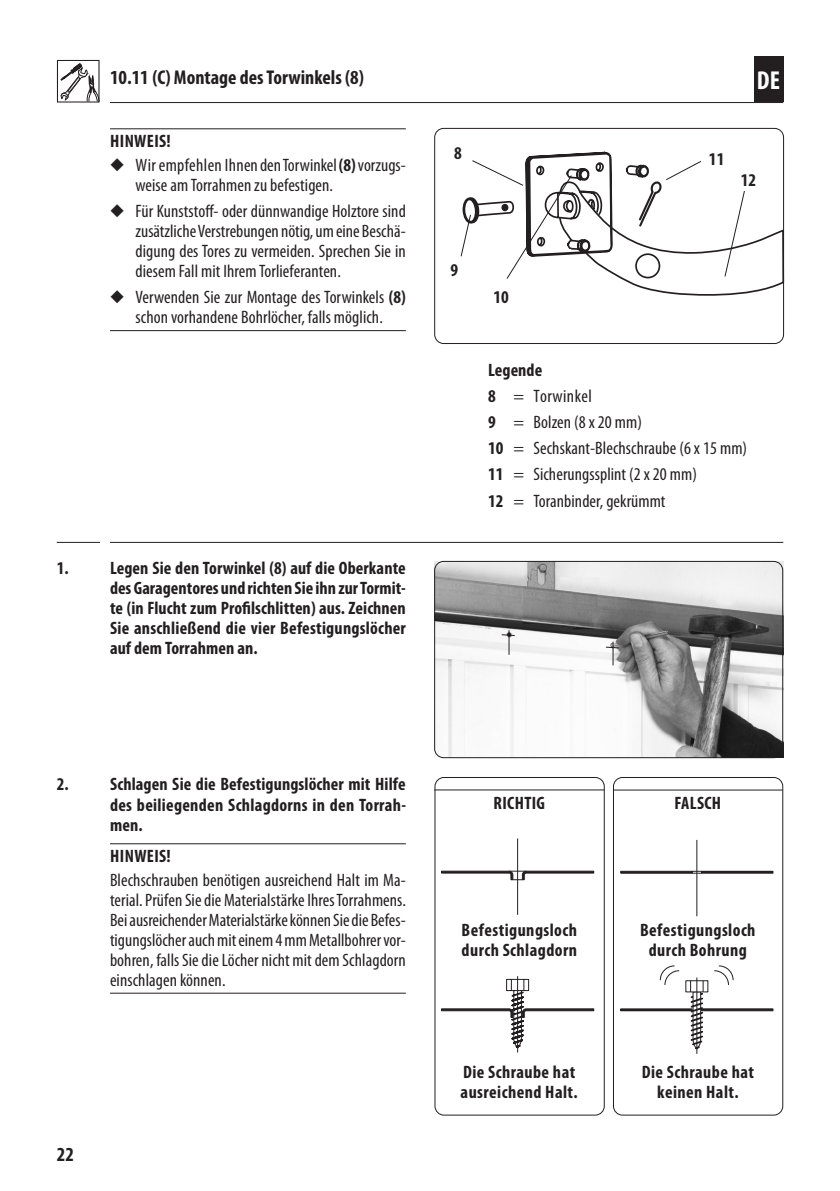
<style>
.page{position:relative;width:840px;height:1191px;background:#fff}
.page>*{position:absolute;margin:0;border:0;box-sizing:border-box;transform-origin:0 0}
.t1{font:700 condensed 26px "Myriad Pro";color:#fff}
.t2{font:700 condensed 20px "Myriad Pro";color:#231f20}
.Fließtext_nach_HINWE{font:condensed 18px/20px "Myriad Pro";letter-spacing:.005em;color:#231f20;text-align:justify}
.Untertitel_-_DE{font:700 condensed 18px/20px "Myriad Pro";letter-spacing:.025em;color:#231f20;text-align:justify}
.HINWEIS_WICHTIG_-_DE{font:700 condensed 18px "Myriad Pro";letter-spacing:.02em;color:#231f20}
.Fließtext_nach_HINWE-2{font:condensed 18px "Myriad Pro";letter-spacing:.025em;color:#231f20}
.Untertitel_-_DE-2{font:700 condensed 18px "Myriad Pro";letter-spacing:.005em;color:#231f20}
.s1{font-weight:700}
</style>
<div class="page">
<hr style="left:110px;top:102px;width:672px;height:1px;background:#231f20">
<div style="left:434px;top:128px;width:349px;height:216px;border:1px solid #231f20;border-radius:9px"></div>
<svg style="left:460px;top:152px;width:323px;height:143px"></svg>
<img style="left:434px;top:562px;width:348px;height:196px">
<div style="left:434px;top:561px;width:348px;height:197px;border:1px solid #231f20;border-radius:9px"></div>
<svg style="left:500px;top:630px;width:15px;height:25px"></svg>
<svg style="left:604px;top:642px;width:15px;height:23px"></svg>
<div style="left:612px;top:777px;width:170px;height:338px;border:1px solid #231f20;border-radius:9px"></div>
<hr style="left:517px;top:976px;width:1px;height:76px;background:#231f20">
<svg style="left:441px;top:979px;width:152px;height:69px"></svg>
<hr style="left:517px;top:838px;width:1px;height:76px;background:#231f20">
<svg style="left:441px;top:871px;width:152px;height:9px"></svg>
<div style="left:434px;top:777px;width:170px;height:338px;border:1px solid #231f20;border-radius:9px"></div>
<hr style="left:696px;top:977px;width:1px;height:76px;background:#231f20">
<svg style="left:659px;top:965px;width:74px;height:84px"></svg>
<div style="left:620px;top:1008px;width:71px;height:3px;border:1px solid #231f20"></div>
<div style="left:701px;top:1008px;width:71px;height:3px;background:#231f20;border:1px solid #231f20"></div>
<hr style="left:696px;top:840px;width:1px;height:76px;background:#231f20">
<svg style="left:691px;top:871px;width:10px;height:2px"></svg>
<div style="left:620px;top:871px;width:71px;height:2px;border:1px solid #231f20"></div>
<div style="left:701px;top:871px;width:71px;height:2px;border:1px solid #231f20"></div>
<div style="left:57px;top:60px;width:42px;height:43px;border:1px solid #231f20"></div>
<svg style="left:57px;top:63px;width:42px;height:40px"></svg>
<div style="left:753px;top:57px;width:29px;height:45px;background:#231f20"></div>
<hr style="left:110px;top:128px;width:295px;height:1px;background:#231f20">
<hr style="left:110px;top:330px;width:295px;height:1px;background:#231f20">
<hr style="left:110px;top:542px;width:672px;height:1px;background:#231f20">
<hr style="left:57px;top:542px;width:43px;height:1px;background:#231f20">
<hr style="left:434px;top:789px;width:170px;height:1px;background:#231f20">
<hr style="left:110px;top:843px;width:295px;height:1px;background:#231f20">
<hr style="left:110px;top:992px;width:295px;height:1px;background:#231f20">
<hr style="left:612px;top:789px;width:170px;height:1px;background:#231f20">
<p class="t2" style="left:110px;top:66px;width:255px">10.11 (C) Montage des Torwinkels (8)</p>
<p class="HINWEIS_WICHTIG_-_DE" style="left:110px;top:131px;width:62px">HINWEIS!</p>
<p class="Fließtext_nach_HINWE" style="left:135px;top:155px;width:271px;text-indent:-26px">◆ Wir empfehlen Ihnen den Torwinkel <span class="s1">(8)</span> vorzugs&shy;weise am Torrahmen zu befestigen.</p>
<p class="Fließtext_nach_HINWE" style="left:135px;top:201px;width:272px;text-indent:-26px">◆ Für Kunststoff- oder dünnwandige Holztore sind zusätzliche Verstrebungen nötig, um eine Beschä&shy;digung des Tores zu vermeiden. Sprechen Sie in diesem Fall mit Ihrem Torlieferanten.</p>
<p class="Fließtext_nach_HINWE" style="left:110px;top:288px;width:297px;text-align:center">◆ Verwenden Sie zur Montage des Torwinkels <span class="s1">(8) </span>schon vorhandene Bohrlöcher, falls möglich.</p>
<p class="Untertitel_-_DE" style="left:110px;top:558px;width:297px;text-indent:-53px">1. Legen Sie den Torwinkel (8) auf die Oberkante des Garagentores und richten Sie ihn zur Tormit&shy;te (in Flucht zum Profilschlitten) aus. Zeichnen Sie anschließend die vier Befestigungslöcher auf dem Torrahmen an.</p>
<p class="Untertitel_-_DE" style="left:454px;top:143px;width:9px">8</p>
<h1 class="t1" style="left:756px;top:66px;width:25px">DE</h1>
<p class="Untertitel_-_DE" style="left:708px;top:150px;width:17px">11</p>
<p class="Untertitel_-_DE" style="left:740px;top:171px;width:17px">12</p>
<p class="Untertitel_-_DE" style="left:450px;top:260px;width:9px">9</p>
<p class="Untertitel_-_DE" style="left:493px;top:287px;width:17px">10</p>
<p class="Untertitel_-_DE-2" style="left:488px;top:359px;width:56px">Legende</p>
<p class="Fließtext_nach_HINWE-2" style="left:488px;top:386px;width:105px"><span class="s1">8</span> = Torwinkel</p>
<p class="Fließtext_nach_HINWE" style="left:488px;top:412px;width:155px"><span class="s1">9</span> = Bolzen (8 x 20 mm)</p>
<p class="Fließtext_nach_HINWE" style="left:488px;top:438px;width:260px"><span class="s1">10</span> = Sechskant-Blechschraube (6 x 15 mm)</p>
<p class="Fließtext_nach_HINWE" style="left:488px;top:465px;width:210px"><span class="s1">11</span> = Sicherungssplint (2 x 20 mm)</p>
<p class="Fließtext_nach_HINWE" style="left:488px;top:491px;width:179px"><span class="s1">12</span> = Toranbinder, gekrümmt</p>
<p class="Untertitel_-_DE" style="left:110px;top:774px;width:297px;text-indent:-53px">2. Schlagen Sie die Befestigungslöcher mit Hilfe des beiliegenden Schlagdorns in den Torrah&shy;men.</p>
<p class="HINWEIS_WICHTIG_-_DE" style="left:110px;top:846px;width:62px">HINWEIS!</p>
<p class="Fließtext_nach_HINWE" style="left:110px;top:870px;width:297px">Blechschrauben benötigen ausreichend Halt im Ma&shy;terial. Prüfen Sie die Materialstärke Ihres Torrahmens.<br>Bei ausreichender Materialstärke können Sie die Befes&shy;tigungslöcher auch mit einem 4 mm Metallbohrer vor&shy;bohren, falls Sie die Löcher nicht mit dem Schlagdorn einschlagen können.</p>
<p class="t2" style="left:57px;top:1143px;width:19px">22</p>
<p class="HINWEIS_WICHTIG_-_DE" style="left:493px;top:792px;width:53px">RICHTIG</p>
<p class="Untertitel_-_DE" style="left:461px;top:920px;width:117px">Befestigungsloch durch Schlagdorn</p>
<p class="Untertitel_-_DE" style="left:460px;top:1062px;width:119px">Die Schraube hat ausreichend Halt.</p>
<p class="HINWEIS_WICHTIG_-_DE" style="left:674px;top:792px;width:48px">FALSCH</p>
<p class="Untertitel_-_DE" style="left:639px;top:920px;width:117px;text-align:center">Befestigungsloch durch Bohrung</p>
<p class="Untertitel_-_DE" style="left:641px;top:1062px;width:114px;text-align:center">Die Schraube hat keinen Halt.</p>
</div>
